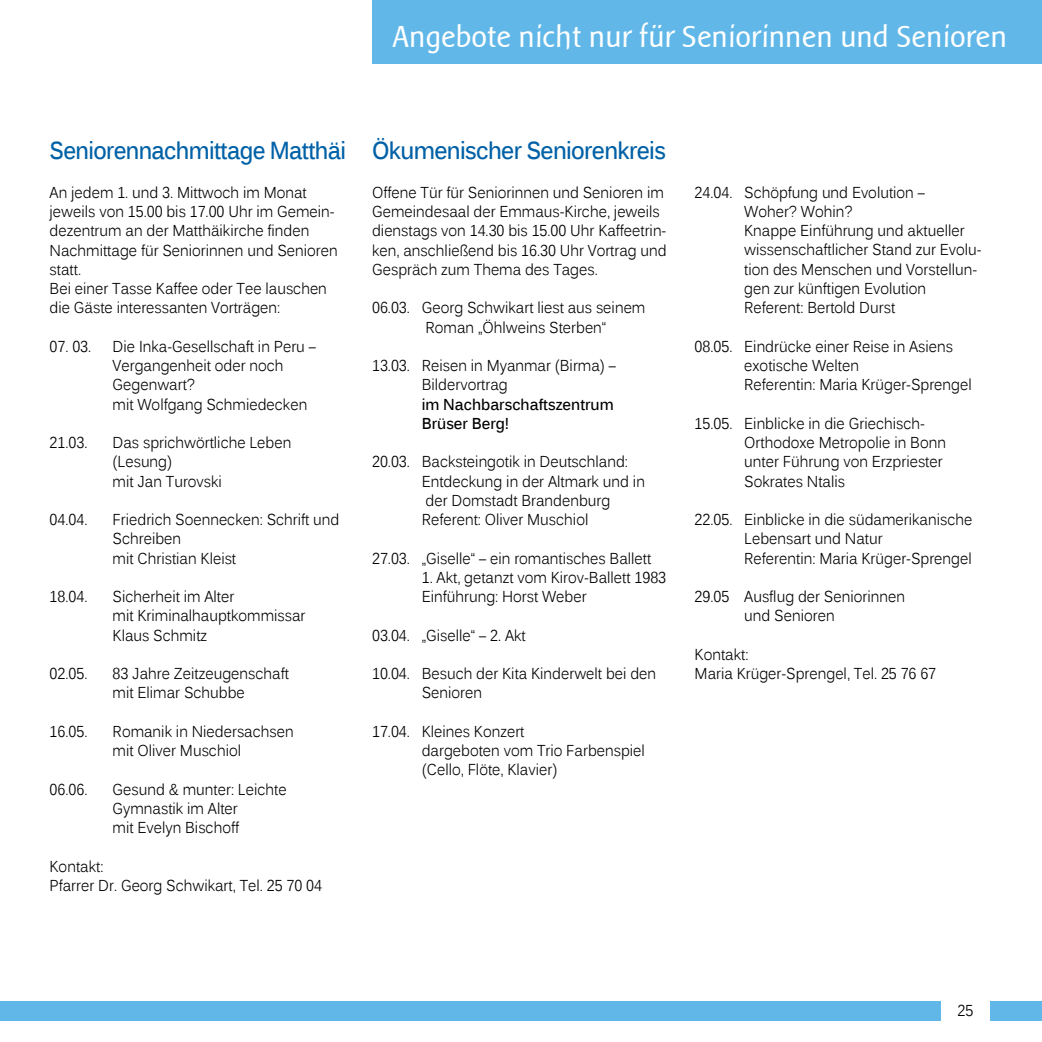
<style>
.page{position:relative;width:1042px;height:1042px;background:#fff}
.page>*{position:absolute;margin:0;border:0;box-sizing:border-box;transform-origin:0 0}
.t1{font:31.5px "Baar Sophia";color:#fff}
.t2{font:700 24.5px "Kalinga";letter-spacing:-.03em;color:#0061a7;scale:.86 1}
.t3{font:700 24.5px "Kalinga";letter-spacing:-.03em;color:#0061a7;scale:.88 1}
.t4{font:15.75px/19.2px "Kalinga";color:#000;scale:.9 1}
.t5{font:700 15.75px/19.2px "Kalinga";color:#000;scale:.9 1}
</style>
<div class="page">
<div style="left:0;top:1001px;width:1042px;height:19px;background:#61b8e8"></div>
<div style="left:372px;top:0;width:670px;height:63px;background:#61b8e8"></div>
<div style="left:941px;top:1000px;width:48px;height:31px;background:#fff"></div>
<h1 class="t1" style="left:393px;top:20px;width:617px">Angebote nicht nur für Seniorinnen und Senioren</h1>
<h2 class="t2" style="left:50px;top:135px;width:346px">Seniorennachmittage Matthäi</h2>
<p class="t4" style="left:50px;top:184px;width:322px">An jedem 1. und 3. Mittwoch im Monat jeweils von 15.00 bis 17.00 Uhr im Gemein&shy;dezentrum an der Matthäikirche finden Nachmittage für Seniorinnen und Senioren statt.<br>Bei einer Tasse Kaffee oder Tee lauschen die Gäste interessanten Vorträgen:</p>
<p class="t4" style="left:50px;top:338px;width:48px">07. 03.</p>
<p class="t4" style="left:113px;top:338px;width:227px">Die Inka-Gesellschaft in Peru –<br>Vergangenheit oder noch<br>Gegenwart?<br>mit Wolfgang Schmiedecken</p>
<p class="t4" style="left:50px;top:434px;width:44px">21.03.</p>
<p class="t4" style="left:113px;top:434px;width:200px">Das sprichwörtliche Leben (Lesung)<br>mit Jan Turovski</p>
<p class="t4" style="left:50px;top:511px;width:44px">04.04.</p>
<p class="t4" style="left:113px;top:511px;width:253px">Friedrich Soennecken: Schrift und<br>Schreiben<br>mit Christian Kleist</p>
<p class="t4" style="left:50px;top:588px;width:44px">18.04.</p>
<p class="t4" style="left:113px;top:588px;width:216px">Sicherheit im Alter<br>mit Kriminalhauptkommissar<br>Klaus Schmitz</p>
<p class="t4" style="left:50px;top:665px;width:44px">02.05.</p>
<p class="t4" style="left:113px;top:665px;width:197px">83 Jahre Zeitzeugenschaft mit Elimar Schubbe</p>
<p class="t4" style="left:50px;top:723px;width:44px">16.05.</p>
<p class="t4" style="left:113px;top:723px;width:203px">Romanik in Niedersachsen mit Oliver Muschiol</p>
<p class="t4" style="left:50px;top:781px;width:44px">06.06.</p>
<p class="t4" style="left:113px;top:781px;width:195px">Gesund &amp; munter: Leichte<br>Gymnastik im Alter<br>mit Evelyn Bischoff</p>
<p class="t4" style="left:50px;top:858px;width:304px">Kontakt:<br>Pfarrer Dr. Georg Schwikart, Tel. 25 70 04</p>
<h2 class="t3" style="left:372px;top:135px;width:335px">Ökumenischer Seniorenkreis</h2>
<p class="t4" style="left:372px;top:184px;width:329px">Offene Tür für Seniorinnen und Senioren im Gemeindesaal der Emmaus-Kirche, jeweils dienstags von 14.30 bis 15.00 Uhr Kaffeetrin&shy;ken, anschließend bis 16.30 Uhr Vortrag und Gespräch zum Thema des Tages.</p>
<p class="t4" style="left:426px;top:300px;width:246px;text-indent:-53px">06.03. Georg Schwikart liest aus seinem<br>Roman „Öhlweins Sterben“</p>
<p class="t4" style="left:422px;top:357px;width:217px;text-indent:-50px">13.03. Reisen in Myanmar (Birma) –<br>Bildervortrag</p>
<p class="t5" style="left:422px;top:396px;width:215px">im Nachbarschaftszentrum<br>Brüser Berg!</p>
<p class="t4" style="left:422px;top:454px;width:249px;text-indent:-50px">20.03. Backsteingotik in Deutschland:<br>Entdeckung in der Altmark und in der Domstadt Brandenburg<br>Referent: Oliver Muschiol</p>
<p class="t4" style="left:372px;top:550px;width:312px">27.03. „Giselle“ – ein romantisches Ballett</p>
<p class="t4" style="left:422px;top:569px;width:273px">1. Akt, getanzt vom Kirov-Ballett 1983<br>Einführung: Horst Weber</p>
<p class="t4" style="left:372px;top:627px;width:172px">03.04. „Giselle“ – 2. Akt</p>
<p class="t4" style="left:422px;top:665px;width:262px;text-indent:-50px">10.04. Besuch der Kita Kinderwelt bei den<br>Senioren</p>
<p class="t4" style="left:422px;top:723px;width:249px;text-indent:-50px">17.04. Kleines Konzert<br>dargeboten vom Trio Farbenspiel (Cello, Flöte, Klavier)</p>
<p class="t4" style="left:744px;top:184px;width:265px;text-indent:-50px">24.04. Schöpfung und Evolution –<br>Woher? Wohin?<br>Knappe Einführung und aktueller wissenschaftlicher Stand zur Evolu&shy;tion des Menschen und Vorstellun&shy;gen zur künftigen Evolution<br>Referent: Bertold Durst</p>
<p class="t4" style="left:744px;top:338px;width:254px;text-indent:-50px">08.05. Eindrücke einer Reise in Asiens exotische Welten<br>Referentin: Maria Krüger-Sprengel</p>
<p class="t4" style="left:744px;top:415px;width:226px;text-indent:-50px">15.05. Einblicke in die Griechisch-<br>Orthodoxe Metropolie in Bonn unter Führung von Erzpriester<br>Sokrates Ntalis</p>
<p class="t4" style="left:744px;top:511px;width:255px;text-indent:-50px">22.05. Einblicke in die südamerikanische<br>Lebensart und Natur<br>Referentin: Maria Krüger-Sprengel</p>
<p class="t4" style="left:744px;top:588px;width:180px;text-indent:-50px">29.05 Ausflug der Seniorinnen und Senioren</p>
<p class="t4" style="left:694px;top:646px;width:270px">Kontakt:<br>Maria Krüger-Sprengel, Tel. 25 76 67</p>
<p class="t4" style="left:957px;top:1002px;width:19px">25</p>
</div>
